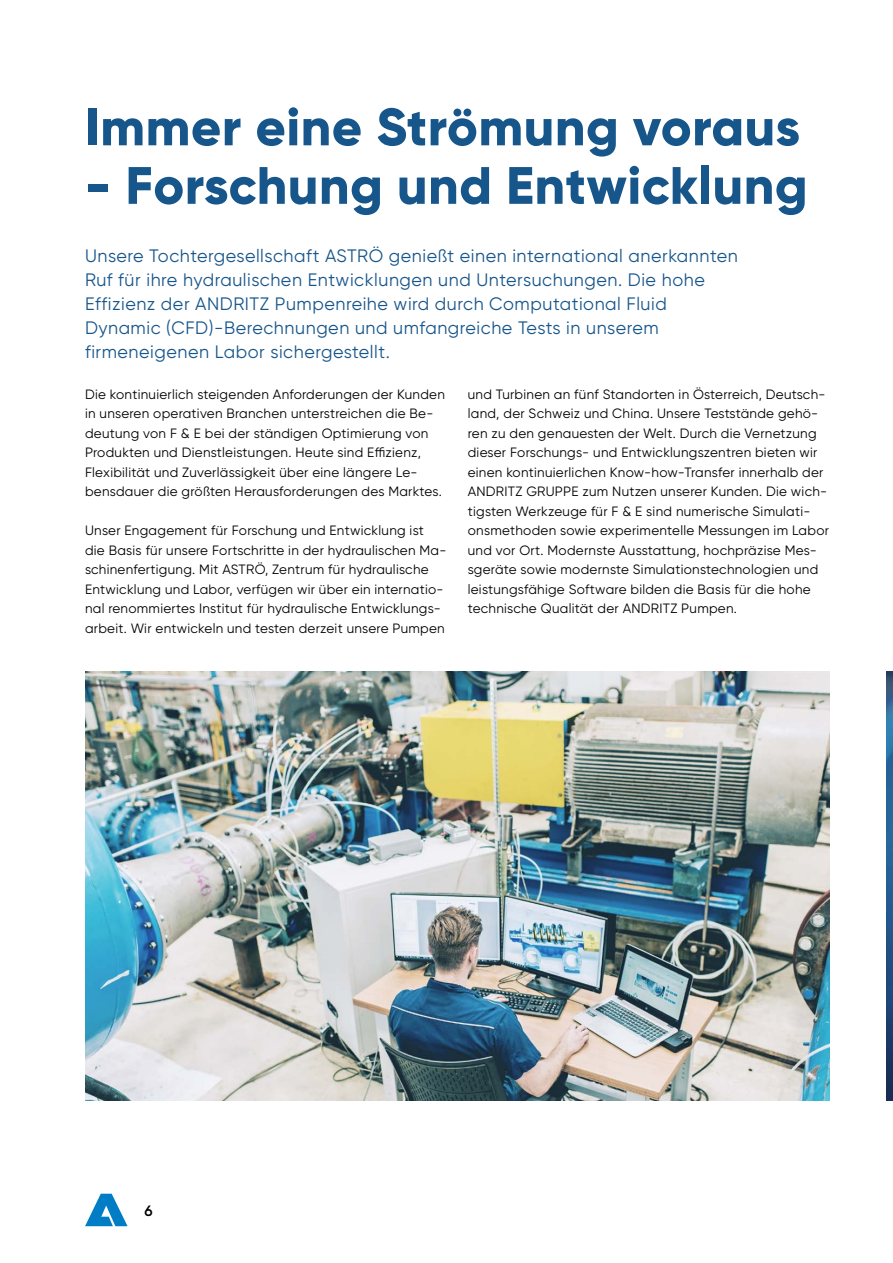
<style>
.page{position:relative;width:893px;height:1263px;background:#fff}
.page>*{position:absolute;margin:0;border:0;box-sizing:border-box;transform-origin:0 0}
.ANDRITZ_Level_2-3_He{font:800 52.5px "Gilroy";letter-spacing:.01em;color:#17568b}
.ANDRITZ_Level_2-3_In{font:18px/24px "Gilroy";letter-spacing:.03em;color:#17568b}
.t1{font:600 15px "Gilroy";color:#000}
.ANDRITZ_Level_2-3_Co{font:13.5px/19.5px "Gilroy";letter-spacing:.02em;color:#000}
</style>
<div class="page">
<svg style="left:85px;top:1194px;width:43px;height:32px"></svg>
<img style="left:887px;top:672px;width:6px;height:429px">
<img style="left:85px;top:672px;width:744px;height:429px">
<p class="ANDRITZ_Level_2-3_He" style="left:85px;top:94px;width:716px">Immer eine Strömung voraus</p>
<p class="ANDRITZ_Level_2-3_He" style="left:85px;top:152px;width:724px">- Forschung und Entwicklung</p>
<p class="ANDRITZ_Level_2-3_In" style="left:85px;top:244px;width:654px">Unsere Tochtergesellschaft ASTRÖ genießt einen international anerkannten Ruf für ihre hydraulischen Entwicklungen und Untersuchungen. Die hohe Effizienz der ANDRITZ Pumpenreihe wird durch Computational Fluid Dynamic (CFD)-Berechnungen und umfangreiche Tests in unserem firmeneigenen Labor sichergestellt.</p>
<p class="ANDRITZ_Level_2-3_Co" style="left:85px;top:384px;width:361px">Die kontinuierlich steigenden Anforderungen der Kunden in unseren operativen Branchen unterstreichen die Be&shy;deutung von F &amp; E bei der ständigen Optimierung von Produkten und Dienstleistungen. Heute sind Effizienz, Flexibilität und Zuverlässigkeit über eine längere Le&shy;bensdauer die größten Herausforderungen des Marktes.</p>
<p class="ANDRITZ_Level_2-3_Co" style="left:85px;top:521px;width:363px">Unser Engagement für Forschung und Entwicklung ist die Basis für unsere Fortschritte in der hydraulischen Ma&shy;schinenfertigung. Mit ASTRÖ, Zentrum für hydraulische Entwicklung und Labor, verfügen wir über ein internatio&shy;nal renommiertes Institut für hydraulische Entwicklungs&shy;arbeit. Wir entwickeln und testen derzeit unsere Pumpen</p>
<p class="ANDRITZ_Level_2-3_Co" style="left:468px;top:384px;width:363px">und Turbinen an fünf Standorten in Österreich, Deutsch&shy;land, der Schweiz und China. Unsere Teststände gehö&shy;ren zu den genauesten der Welt. Durch die Vernetzung dieser Forschungs- und Entwicklungszentren bieten wir einen kontinuierlichen Know-how-Transfer innerhalb der ANDRITZ GRUPPE zum Nutzen unserer Kunden. Die wich&shy;tigsten Werkzeuge für F &amp; E sind numerische Simulati&shy;onsmethoden sowie experimentelle Messungen im Labor und vor Ort. Modernste Ausstattung, hochpräzise Mes&shy;sgeräte sowie modernste Simulationstechnologien und leistungsfähige Software bilden die Basis für die hohe technische Qualität der ANDRITZ Pumpen.</p>
<p class="t1" style="left:145px;top:1201px;width:10px">6</p>
</div>
